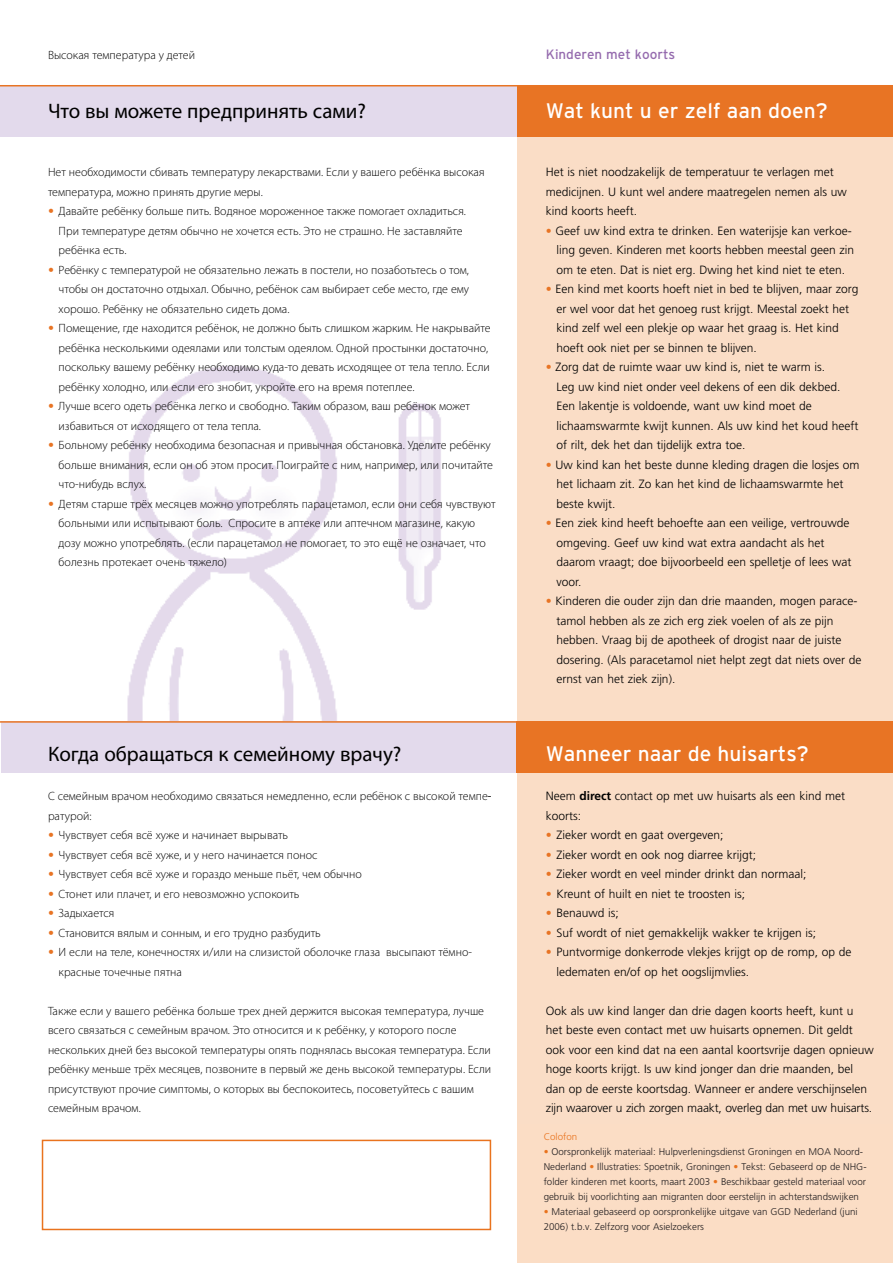
<style>
.page{position:relative;width:893px;height:1263px;background:#fff}
.page>*{position:absolute;margin:0;border:0;box-sizing:border-box;transform-origin:0 0}
.t1{font:21px "Myriad Pro";color:#000}
.t2{font:21px "Interstate";color:#fff}
.t3{font:13.5px "Interstate";color:#956bae}
.t4{font:300 12px/19.5px "Myriad Pro";color:#000}
.t5{font:300 12px/19.5px "Frutiger";color:#000}
.t6{font:300 9.75px/15px "Frutiger";color:#231f20}
.t7{font:300 9.75px "Frutiger";color:#e9731e}
.s1{font-family:"Frutiger";color:#e87424}
.s2{color:#e87424}
.s3{font-weight:700}
.s4{color:#e9731e}
</style>
<div class="page">
<img style="left:127px;top:366px;width:314px;height:355px">
<div style="left:517px;top:89px;width:376px;height:1174px;background:#faddc6"></div>
<div style="left:0;top:86px;width:518px;height:51px;background:#e3daec"></div>
<div style="left:517px;top:86px;width:376px;height:51px;background:#e87424"></div>
<hr style="left:0;top:85px;width:893px;height:1px;background:#e87424">
<div style="left:1px;top:722px;width:517px;height:51px;background:#e3daec"></div>
<div style="left:517px;top:722px;width:376px;height:51px;background:#e87424"></div>
<hr style="left:0;top:721px;width:893px;height:2px;background:#e87424">
<div style="left:42px;top:1140px;width:449px;height:90px;border:2px solid #e9731e"></div>
<p class="t4" style="left:48px;top:45px;width:149px">Высокая температура у детей</p>
<p class="t3" style="left:546px;top:47px;width:131px">Kinderen met koorts</p>
<h1 class="t1" style="left:48px;top:98px;width:320px">Что вы можете предпринять сами?</h1>
<h1 class="t2" style="left:546px;top:99px;width:283px">Wat kunt u er zelf aan doen?</h1>
<p class="t4" style="left:48px;top:162px;width:438px">Нет необходимости сбивать температуру лекарствами. Если у вашего ребёнка высокая температура, можно принять другие меры.</p>
<p class="t4" style="left:59px;top:201px;width:409px;text-indent:-11px"><span class="s1">•</span> Давайте ребёнку больше пить. Водяное мороженное также помогает охладиться.<br>При температуре детям обычно не хочется есть. Это не страшно. Не заставляйте ребёнка есть.</p>
<p class="t4" style="left:59px;top:260px;width:412px;text-align:justify;text-indent:-11px"><span class="s1">•</span> Ребёнку с температурой не обязательно лежать в постели, но позаботьтесь о том, чтобы он достаточно отдыхал. Обычно, ребёнок сам выбирает себе место, где ему хорошо. Ребёнку не обязательно сидеть дома.</p>
<p class="t4" style="left:59px;top:318px;width:433px;text-indent:-11px"><span class="s1">•</span> Помещение, где находится ребёнок, не должно быть слишком жарким. Не накрывайте ребёнка несколькими одеялами или толстым одеялом. Одной простынки достаточно, поскольку вашему ребёнку необходимо кудасто девать исходящее от тела тепло. Если ребёнку холодно, или если его знобит, укройте его на время потеплее.</p>
<p class="t4" style="left:59px;top:396px;width:413px;text-indent:-11px"><span class="s1">•</span> Лучше всего одеть ребёнка легко и свободно. Таким образом, ваш ребёнок может избавиться от исходящего от тела тепла.</p>
<p class="t4" style="left:59px;top:435px;width:436px;text-indent:-11px"><span class="s1">•</span> Больному ребёнку необходима безопасная и привычная обстановка. Уделите ребёнку больше внимания, если он об этом просит. Поиграйте с ним, например, или почитайте чтоснибудь вслух.</p>
<p class="t4" style="left:59px;top:494px;width:439px;text-indent:-11px"><span class="s1">•</span> Детям старше трёх месяцев можно употреблять парацетамол, если они себя чувствуют больными или испытывают боль. Спросите в аптеке или аптечном магазине, какую дозу можно употреблять. (если парацетамол не помогает, то это ещё не означает, что болезнь протекает очень тяжело)</p>
<p class="t5" style="left:546px;top:162px;width:297px">Het is niet noodzakelijk de temperatuur te verlagen met medicijnen. U kunt wel andere maatregelen nemen als uw kind koorts heeft.</p>
<p class="t5" style="left:556px;top:221px;width:299px;text-indent:-11px"><span class="s2">•</span> Geef uw kind extra te drinken. Een waterijsje kan verkoew ling geven. Kinderen met koorts hebben meestal geen zin om te eten. Dat is niet erg. Dwing het kind niet te eten.</p>
<p class="t5" style="left:556px;top:279px;width:304px;text-indent:-11px"><span class="s2">•</span> Een kind met koorts hoeft niet in bed te blijven, maar zorg er wel voor dat het genoeg rust krijgt. Meestal zoekt het kind zelf wel een plekje op waar het graag is. Het kind hoeft ook niet per se binnen te blijven.</p>
<p class="t5" style="left:556px;top:357px;width:304px;text-indent:-11px"><span class="s2">•</span> Zorg dat de ruimte waar uw kind is, niet te warm is.<br>Leg uw kind niet onder veel dekens of een dik dekbed.<br>Een lakentje is voldoende, want uw kind moet de lichaamswarmte kwijt kunnen. Als uw kind het koud heeft of rilt, dek het dan tijdelijk extra toe.</p>
<p class="t5" style="left:556px;top:455px;width:305px;text-indent:-11px"><span class="s2">•</span> Uw kind kan het beste dunne kleding dragen die losjes om het lichaam zit. Zo kan het kind de lichaamswarmte het beste kwijt.</p>
<p class="t5" style="left:556px;top:513px;width:297px;text-indent:-11px"><span class="s2">•</span> Een ziek kind heeft behoefte aan een veilige, vertrouwde omgeving. Geef uw kind wat extra aandacht als het daarom vraagt; doe bijvoorbeeld een spelletje of lees wat voor.</p>
<p class="t5" style="left:556px;top:591px;width:307px;text-indent:-11px"><span class="s2">•</span> Kinderen die ouder zijn dan drie maanden, mogen paracew tamol hebben als ze zich erg ziek voelen of als ze pijn hebben. Vraag bij de apotheek of drogist naar de juiste dosering. (Als paracetamol niet helpt zegt dat niets over de ernst van het ziek zijn).</p>
<h1 class="t1" style="left:48px;top:741px;width:355px">Когда обращаться к семейному врачу?</h1>
<h1 class="t2" style="left:546px;top:742px;width:265px">Wanneer naar de huisarts?</h1>
<p class="t4" style="left:48px;top:786px;width:445px">С семейным врачом необходимо связаться немедленно, если ребёнок с высокой темпес ратурой:</p>
<p class="t4" style="left:48px;top:825px;width:242px"><span class="s1">•</span> Чувствует себя всё хуже и начинает вырывать</p>
<p class="t4" style="left:48px;top:845px;width:271px"><span class="s1">•</span> Чувствует себя всё хуже, и у него начинается понос</p>
<p class="t4" style="left:48px;top:864px;width:315px"><span class="s1">•</span> Чувствует себя всё хуже и гораздо меньше пьёт, чем обычно</p>
<p class="t4" style="left:48px;top:884px;width:253px"><span class="s1">•</span> Стонет или плачет, и его невозможно успокоить</p>
<p class="t4" style="left:48px;top:903px;width:68px"><span class="s1">•</span> Задыхается</p>
<p class="t4" style="left:48px;top:923px;width:274px"><span class="s1">•</span> Становится вялым и сонным, и его трудно разбудить</p>
<p class="t4" style="left:59px;top:942px;width:415px;text-indent:-11px"><span class="s1">•</span> И если на теле, конечностях и/или на слизистой оболочке глаза высыпают тёмнос красные точечные пятна</p>
<p class="t4" style="left:48px;top:1001px;width:445px">Также если у вашего ребёнка больше трех дней держится высокая температура, лучше всего связаться с семейным врачом. Это относится и к ребёнку, у которого после нескольких дней без высокой температуры опять поднялась высокая температура. Если ребёнку меньше трёх месяцев, позвоните в первый же день высокой температуры. Если присутствуют прочие симптомы, о которых вы беспокоитесь, посоветуйтесь с вашим семейным врачом.</p>
<p class="t5" style="left:546px;top:786px;width:301px">Neem <span class="s3">direct</span> contact op met uw huisarts als een kind met koorts:</p>
<p class="t5" style="left:546px;top:825px;width:179px"><span class="s2">•</span> Zieker wordt en gaat overgeven;</p>
<p class="t5" style="left:546px;top:845px;width:212px"><span class="s2">•</span> Zieker wordt en ook nog diarree krijgt;</p>
<p class="t5" style="left:546px;top:864px;width:262px"><span class="s2">•</span> Zieker wordt en veel minder drinkt dan normaal;</p>
<p class="t5" style="left:546px;top:884px;width:201px"><span class="s2">•</span> Kreunt of huilt en niet te troosten is;</p>
<p class="t5" style="left:546px;top:903px;width:74px"><span class="s2">•</span> Benauwd is;</p>
<p class="t5" style="left:546px;top:923px;width:272px"><span class="s2">•</span> Suf wordt of niet gemakkelijk wakker te krijgen is;</p>
<p class="t5" style="left:556px;top:942px;width:296px;text-indent:-11px"><span class="s2">•</span> Puntvormige donkerrode vlekjes krijgt op de romp, op de ledematen en/of op het oogslijmvlies.</p>
<p class="t5" style="left:546px;top:1001px;width:328px">Ook als uw kind langer dan drie dagen koorts heeft, kunt u het beste even contact met uw huisarts opnemen. Dit geldt ook voor een kind dat na een aantal koortsvrije dagen opnieuw hoge koorts krijgt. Is uw kind jonger dan drie maanden, bel dan op de eerste koortsdag. Wanneer er andere verschijnselen zijn waarover u zich zorgen maakt, overleg dan met uw huisarts.</p>
<p class="t7" style="left:544px;top:1131px;width:35px">Colofon</p>
<p class="t6" style="left:544px;top:1144px;width:324px"><span class="s4">•</span> Oorspronkelijk materiaal: Hulpverleningsdienst Groningen en MOA Noord-Nederland <span class="s4">•</span> Illustraties: Spoetnik, Groningen <span class="s4">•</span> Tekst: Gebaseerd op de NHG&shy;folder kinderen met koorts, maart 2003 <span class="s4">•</span> Beschikbaar gesteld materiaal voor gebruik bij voorlichting aan migranten door eerstelijn in achterstandswijken</p>
<p class="t6" style="left:544px;top:1204px;width:315px"><span class="s4">•</span> Materiaal gebaseerd op oorspronkelijke uitgave van GGD Nederland (juni<br>2006) t.b.v. Zelfzorg voor Asielzoekers</p>
</div>
